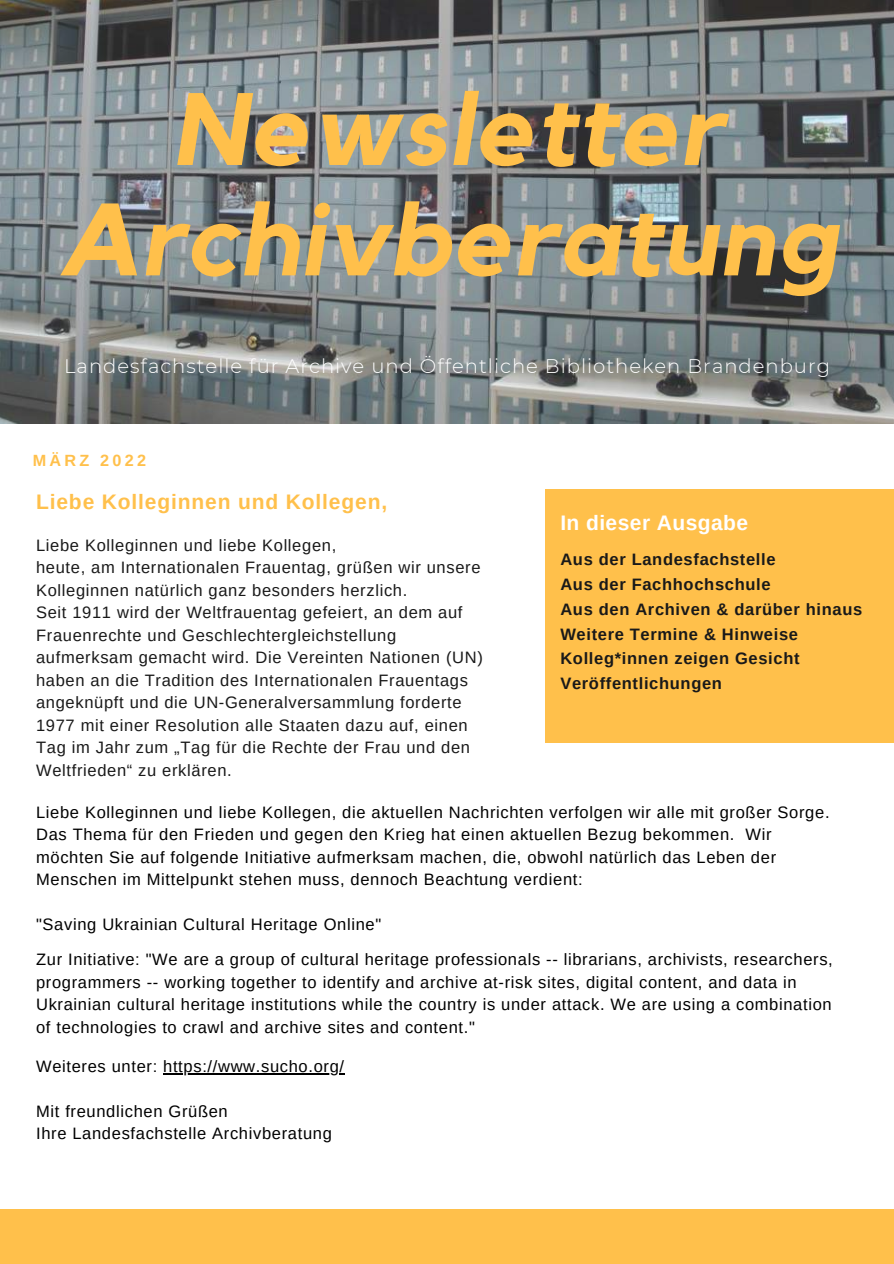
<style>
.page{position:relative;width:894px;height:1264px;background:#fff}
.page>*{position:absolute;margin:0;border:0;box-sizing:border-box;transform-origin:0 0}
.t1{font:italic 700 101.4px/110.4px "Kollektif";letter-spacing:.02em;color:#ffc04b;text-align:center}
.t2{font:700 21px "Arimo";letter-spacing:.04em;color:#ffc04b}
.t3{font:700 21px "Arimo";letter-spacing:.02em;color:#fff}
.t4{font:300 19.65px "Montserrat";letter-spacing:.05em;color:#fff}
.t5{font:16.5px/22.5px "Arimo";letter-spacing:.04em;color:#000}
.t6{font:16.5px/22.5px "Arimo";letter-spacing:.04em;color:#191919}
.t7{font:700 16.5px/24.8px "Arimo";letter-spacing:.04em;color:#191919}
.t8{font:700 16.2px "Arimo";letter-spacing:.2em;color:#ffc04b}
</style>
<div class="page">
<div style="left:545px;top:490px;width:348px;height:252px;background:#ffc04b"></div>
<div style="left:0;top:1209px;width:893px;height:54px;background:#ffc04b"></div>
<img style="left:0;top:0;width:893px;height:423px">
<hr style="left:163px;top:1073px;width:182px;height:1px;background:#000">
<h1 class="t1" style="left:58px;top:78px;width:779px">Newsletter<br>Archivberatung</h1>
<p class="t4" style="left:64px;top:354px;width:767px">Landesfachstelle für Archive und Öffentliche Bibliotheken Brandenburg</p>
<p class="t8" style="left:33px;top:451px;width:115px">MÄRZ 2022</p>
<p class="t2" style="left:36px;top:490px;width:352px">Liebe Kolleginnen und Kollegen,</p>
<p class="t6" style="left:36px;top:533px;width:448px">Liebe Kolleginnen und liebe Kollegen,<br>heute, am Internationalen Frauentag, grüßen wir unsere Kolleginnen natürlich ganz besonders herzlich.<br>Seit 1911 wird der Weltfrauentag gefeiert, an dem auf Frauenrechte und Geschlechtergleichstellung aufmerksam gemacht wird. Die Vereinten Nationen (UN) haben an die Tradition des Internationalen Frauentags angeknüpft und die UN-Generalversammlung forderte 1977 mit einer Resolution alle Staaten dazu auf, einen Tag im Jahr zum „Tag für die Rechte der Frau und den Weltfrieden“ zu erklären.</p>
<p class="t3" style="left:560px;top:510px;width:189px">In dieser Ausgabe</p>
<p class="t7" style="left:560px;top:547px;width:303px">Aus der Landesfachstelle<br>Aus der Fachhochschule<br>Aus den Archiven &amp; darüber hinaus<br>Weitere Termine &amp; Hinweise<br>Kolleg*innen zeigen Gesicht<br>Veröffentlichungen</p>
<p class="t5" style="left:36px;top:800px;width:794px">Liebe Kolleginnen und liebe Kollegen, die aktuellen Nachrichten verfolgen wir alle mit großer Sorge.<br>Das Thema für den Frieden und gegen den Krieg hat einen aktuellen Bezug bekommen. Wir möchten Sie auf folgende Initiative aufmerksam machen, die, obwohl natürlich das Leben der Menschen im Mittelpunkt stehen muss, dennoch Beachtung verdient:</p>
<p class="t5" style="left:36px;top:907px;width:798px;line-height:34.5px">"Saving Ukrainian Cultural Heritage Online"<br>Zur Initiative: "We are a group of cultural heritage professionals -- librarians, archivists, researchers,</p>
<p class="t5" style="left:36px;top:970px;width:797px">programmers -- working together to identify and archive at-risk sites, digital content, and data in<br>Ukrainian cultural heritage institutions while the country is under attack. We are using a combination of technologies to crawl and archive sites and content."</p>
<p class="t5" style="left:36px;top:1054px;width:309px">Weiteres unter: https://www.sucho.org/</p>
<p class="t5" style="left:36px;top:1099px;width:297px">Mit freundlichen Grüßen<br>Ihre Landesfachstelle Archivberatung</p>
</div>
